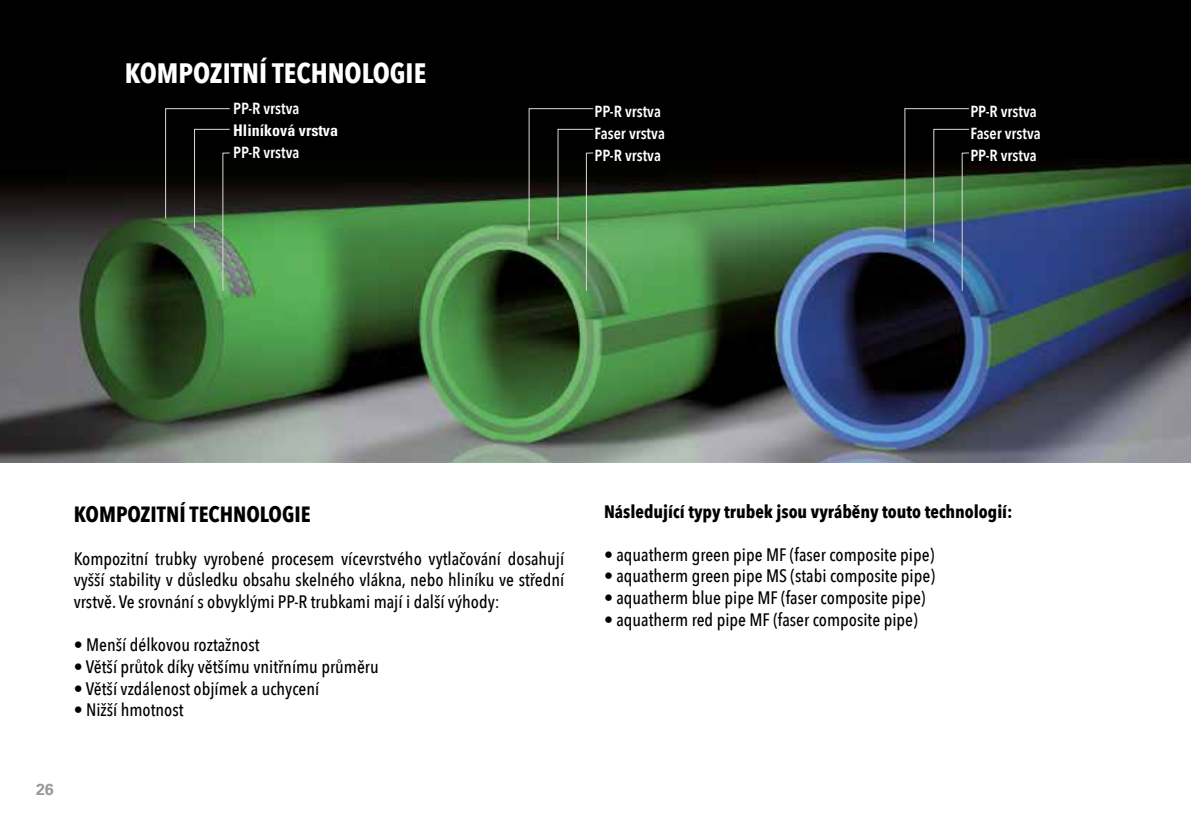
<style>
.page{position:relative;width:1191px;height:823px;background:#fff}
.page>*{position:absolute;margin:0;border:0;box-sizing:border-box;transform-origin:0 0}
.t1{font:700 28px "Avenir Next Condensed";color:#fff}
.t2{font:700 22px "Avenir Next Condensed";color:#000}
.t3{font:500 18px/21.6px "Avenir Next Condensed";color:#000;text-align:justify}
.t4{font:700 18px "Avenir Next Condensed";color:#000}
.t5{font:600 16px/22px "Avenir Next Condensed";color:#fff}
.t6{font:700 condensed 16px "Univers LT";color:#fff}
.t7{font:700 16px "Univers LT";color:#979a9c}
</style>
<div class="page">
<img style="left:0;top:0;width:1191px;height:462px">
<svg style="left:165px;top:108px;width:65px;height:183px;background:#2b3c29"></svg>
<svg style="left:528px;top:108px;width:65px;height:183px;background:#304b2f"></svg>
<img style="left:904px;top:108px;width:65px;height:183px">
<h1 class="t1" style="left:125px;top:56px;width:303px">KOMPOZITNÍ TECHNOLOGIE</h1>
<p class="t5" style="left:233px;top:97px;width:68px">PP-R vrstva</p>
<p class="t6" style="left:233px;top:120px;width:106px">Hliníková vrstva</p>
<p class="t5" style="left:233px;top:141px;width:68px">PP-R vrstva</p>
<p class="t5" style="left:594px;top:100px;width:72px">PP-R vrstva<br>Faser vrstva<br>PP-R vrstva</p>
<p class="t5" style="left:970px;top:100px;width:72px">PP-R vrstva<br>Faser vrstva<br>PP-R vrstva</p>
<p class="t2" style="left:74px;top:500px;width:238px">KOMPOZITNÍ TECHNOLOGIE</p>
<p class="t3" style="left:74px;top:547px;width:492px">Kompozitní trubky vyrobené procesem vícevrstvého vytlačování dosahují vyšší stability v důsledku obsahu skelného vlákna, nebo hliníku ve střední vrstvě. Ve srovnání s obvyklými PP-R trubkami mají i další výhody:</p>
<p class="t3" style="left:74px;top:633px;width:187px">• Menší délkovou roztažnost</p>
<p class="t3" style="left:74px;top:655px;width:306px">• Větší průtok díky většímu vnitřnímu průměru</p>
<p class="t3" style="left:74px;top:677px;width:247px">• Větší vzdálenost objímek a uchycení</p>
<p class="t3" style="left:74px;top:698px;width:111px">• Nižší hmotnost</p>
<p class="t7" style="left:36px;top:779px;width:19px">26</p>
<p class="t4" style="left:604px;top:500px;width:410px">Následující typy trubek jsou vyráběny touto technologií:</p>
<p class="t3" style="left:604px;top:543px;width:332px">• aquatherm green pipe MF (faser composite pipe)</p>
<p class="t3" style="left:604px;top:565px;width:332px">• aquatherm green pipe MS (stabi composite pipe)</p>
<p class="t3" style="left:604px;top:586px;width:323px">• aquatherm blue pipe MF (faser composite pipe)</p>
<p class="t3" style="left:604px;top:608px;width:315px">• aquatherm red pipe MF (faser composite pipe)</p>
</div>
